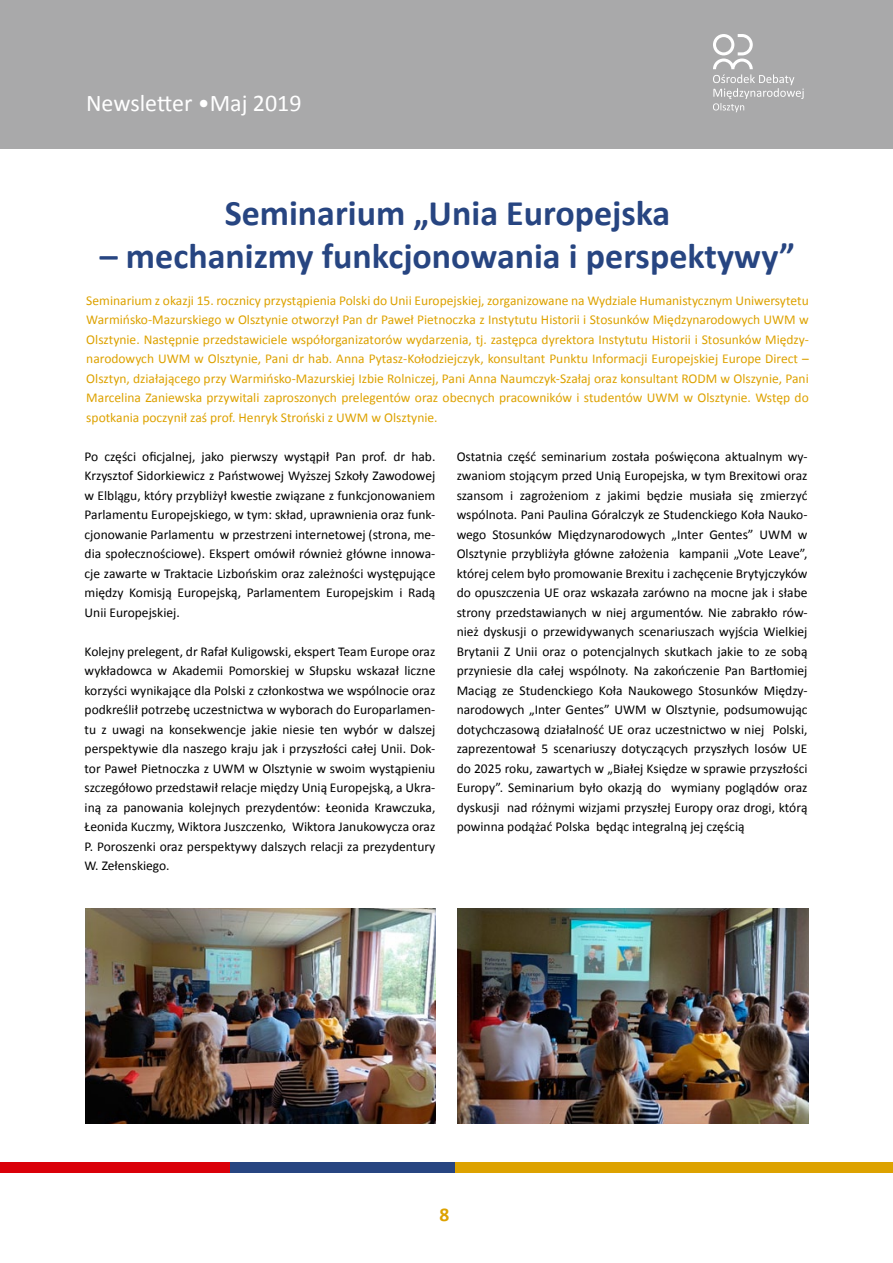
<style>
.page{position:relative;width:893px;height:1263px;background:#fff}
.page>*{position:absolute;margin:0;border:0;box-sizing:border-box;transform-origin:0 0}
.t1{font:700 36px "Calibri";color:#274581}
.t2{font:24px "Calibri";color:#fff}
.t3{font:700 19.5px "Calibri";color:#dda200}
.t4{font:13.5px/19.5px "Calibri";color:#000;text-align:justify}
.t5{font:13.5px/19.5px "Calibri";color:#dda200;text-align:justify}
</style>
<div class="page">
<div style="left:0;top:0;width:893px;height:149px;background:#a9a9aa"></div>
<svg style="left:713px;top:34px;width:91px;height:78px"></svg>
<div style="left:455px;top:1162px;width:438px;height:10px;background:#dda200"></div>
<div style="left:230px;top:1162px;width:225px;height:10px;background:#274581"></div>
<div style="left:0;top:1162px;width:230px;height:10px;background:#da0009"></div>
<img style="left:86px;top:908px;width:350px;height:216px">
<img style="left:458px;top:908px;width:350px;height:216px">
<h2 class="t2" style="left:86px;top:88px;width:217px">Newsletter •Maj 2019</h2>
<h1 class="t1" style="left:225px;top:190px;width:447px">Seminarium „Unia Europejska</h1>
<h1 class="t1" style="left:100px;top:234px;width:697px">– mechanizmy funkcjonowania i perspektywy”</h1>
<p class="t5" style="left:86px;top:290px;width:724px">Seminarium z okazji 15. rocznicy przystąpienia Polski do U nii Europejskiej, zorganizowane na Wydziale H umanistycznym U niwersytetu Warmińsko-Mazurskiego w Olsztynie otworzył Pan dr Paweł Pietnoczka z I nstytutu H istorii i Stosunków Międzynarodowych UWM w Olsztynie. Następnie przedstawiciele współorganizatorów wydarzenia, tj. zastępca dyrektora I nstytutu H istorii i Stosunków Między&shy;narodowych UWM w Olsztynie, Pani dr hab. Anna Pytasz-Kołodziejczyk, konsultant Punktu I nformacji Europejskiej Europe Direct – Olsztyn, działającego przy Warmińsko-Mazurskiej Izbie Rolniczej, Pani Anna Naumczyk-Szałaj oraz konsultant RODM w Olszynie, Pani Marcelina Zaniewska przywitali zaproszonych prelegentów oraz obecnych pracowników i studentów UWM w Olsztynie. Wstęp do spotkania poczynił zaś prof. H enryk Stroński z UWM w Olsztynie.</p>
<p class="t4" style="left:457px;top:446px;width:353px;text-align:left">Ostatnia część seminarium została poświęcona aktualnym wy&shy;zwaniom stojącym przed U nią Europejska, w tym Brexitowi oraz szansom i zagrożeniom z jakimi będzie musiała się zmierzyć wspólnota. Pani Paulina Góralczyk ze Studenckiego Koła Nauko&shy;wego Stosunków Międzynarodowych „I nter Gentes” UWM w Olsztynie przybliżyła główne założenia kampanii „Vote Leave”, której celem było promowanie Brexitu i zachęcenie Brytyjczyków do opuszczenia UE oraz wskazała zarówno na mocne jak i słabe strony przedstawianych w niej argumentów. Nie zabrakło rów&shy;nież dyskusji o przewidywanych scenariuszach wyjścia Wielkiej Brytanii Z U nii oraz o potencjalnych skutkach jakie to ze sobą przyniesie dla całej wspólnoty. Na zakończenie Pan Bartłomiej Maciąg ze Studenckiego Koła Naukowego Stosunków Między&shy;narodowych „I nter Gentes” UWM w Olsztynie, podsumowując dotychczasową działalność UE oraz uczestnictwo w niej Polski, zaprezentował 5 scenariuszy dotyczących przyszłych losów UE do 2025 roku, zawartych w „Białej Księdze w sprawie przyszłości Europy”. Seminarium było okazją do wymiany poglądów oraz dyskusji nad różnymi wizjami przyszłej Europy oraz drogi, którą powinna podążać Polska będąc integralną jej częścią</p>
<p class="t4" style="left:85px;top:446px;width:353px">Po części oficjalnej, jako pierwszy wystąpił Pan prof. dr hab.<br>Krzysztof Sidorkiewicz z Państwowej Wyższej Szkoły Zawodowej w Elblągu, który przybliżył kwestie związane z funkcjonowaniem Parlamentu Europejskiego, w tym: skład, uprawnienia oraz funk&shy;cjonowanie Parlamentu w przestrzeni internetowej (strona, me&shy;dia społecznościowe). Ekspert omówił również główne innowa&shy;cje zawarte w Traktacie Lizbońskim oraz zależności występujące między Komisją Europejską, Parlamentem Europejskim i Radą U nii Europejskiej.</p>
<p class="t4" style="left:85px;top:641px;width:353px">Kolejny prelegent, dr Rafał Kuligowski, ekspert Team Europe oraz wykładowca w Akademii Pomorskiej w Słupsku wskazał liczne korzyści wynikające dla Polski z członkostwa we wspólnocie oraz podkreślił potrzebę uczestnictwa w wyborach do Europarlamen&shy;tu z uwagi na konsekwencje jakie niesie ten wybór w dalszej perspektywie dla naszego kraju jak i przyszłości całej U nii. Dok&shy;tor Paweł Pietnoczka z UWM w Olsztynie w swoim wystąpieniu szczegółowo przedstawił relacje między U nią Europejską, a U kra&shy;iną za panowania kolejnych prezydentów: Łeonida Krawczuka, Łeonida Kuczmy, Wiktora Juszczenko, Wiktora Janukowycza oraz P. Poroszenki oraz perspektywy dalszych relacji za prezydentury W. Zełenskiego.</p>
<h3 class="t3" style="left:439px;top:1203px;width:11px">8</h3>
</div>
